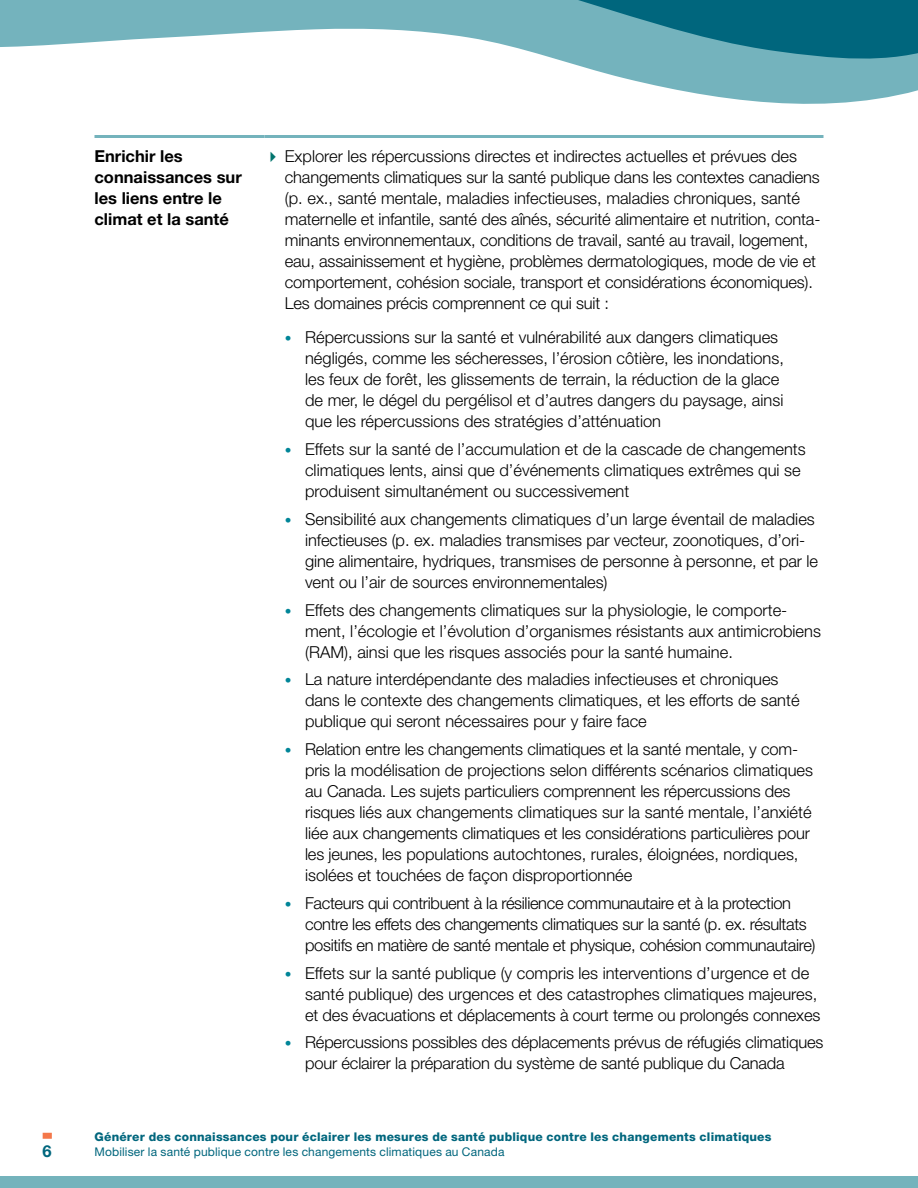
<style>
.page{position:relative;width:918px;height:1188px;background:#fff}
.page>*{position:absolute;margin:0;border:0;box-sizing:border-box;transform-origin:0 0}
.t1{font:300 16.5px/21px "Helvetica Neue LT Std";color:#000}
.t2{font:300 16.5px/21px "Helvetica Neue LT Std";letter-spacing:-.02em;color:#000}
.t3{font:700 16.5px/21px "Helvetica Neue LT Std";color:#000}
.t4{font:700 16.5px "Helvetica Neue LT Std";color:#00667d}
.t5{font:800 12px "Helvetica Neue LT Std";letter-spacing:.02em;color:#00667d}
.t6{font:12px "Helvetica Neue LT Std";letter-spacing:.015em;color:#00667d}
.s1{font-size:13.5px;color:#008598}
</style>
<div class="page">
<div style="left:43px;top:1133px;width:9px;height:6px;background:#f4784a"></div>
<div style="left:0;top:1176px;width:918px;height:12px;background:#74b3bc"></div>
<svg style="left:0;top:0;width:918px;height:104px"></svg>
<hr style="left:94px;top:135px;width:171px;height:3px;background:#74b3bc">
<hr style="left:265px;top:135px;width:559px;height:3px;background:#74b3bc">
<p class="t4" style="left:43px;top:1141px;width:11px">6</p>
<p class="t3" style="left:94px;top:145px;width:149px">Enrichir les connaissances sur les liens entre le climat et la santé</p>
<p class="t1" style="left:285px;top:145px;width:537px">Explorer les répercussions directes et indirectes actuelles et prévues des changements climatiques sur la santé publique dans les contextes canadiens (p. ex., santé mentale, maladies infectieuses, maladies chroniques, santé maternelle et infantile, santé des aînés, sécurité alimentaire et nutrition, conta&shy;minants environnementaux, conditions de travail, santé au travail, logement, eau, assainissement et hygiène, problèmes dermatologiques, mode de vie et comportement, cohésion sociale, transport et considérations économiques).<br>Les domaines précis comprennent ce qui suit :</p>
<p class="t1" style="left:305px;top:327px;width:480px;text-indent:-20px"><span class="s1">•</span> Répercussions sur la santé et vulnérabilité aux dangers climatiques négligés, comme les sécheresses, l’érosion côtière, les inondations, les feux de forêt, les glissements de terrain, la réduction de la glace de mer, le dégel du pergélisol et d’autres dangers du paysage, ainsi que les répercussions des stratégies d’atténuation</p>
<p class="t1" style="left:305px;top:438px;width:502px;text-indent:-20px"><span class="s1">•</span> Effets sur la santé de l’accumulation et de la cascade de changements climatiques lents, ainsi que d’événements climatiques extrêmes qui se produisent simultanément ou successivement</p>
<p class="t1" style="left:305px;top:508px;width:515px;text-indent:-20px"><span class="s1">•</span> Sensibilité aux changements climatiques d’un large éventail de maladies infectieuses (p. ex. maladies transmises par vecteur, zoonotiques, d’ori&shy;gine alimentaire, hydriques, transmises de personne à personne, et par le vent ou l’air de sources environnementales)</p>
<p class="t1" style="left:305px;top:599px;width:517px;text-indent:-20px"><span class="s1">•</span> Effets des changements climatiques sur la physiologie, le comporte&shy;ment, l’écologie et l’évolution d’organismes résistants aux antimicrobiens (RAM), ainsi que les risques associés pour la santé humaine.</p>
<p class="t1" style="left:305px;top:669px;width:496px;text-indent:-20px"><span class="s1">•</span> La nature interdépendante des maladies infectieuses et chroniques dans le contexte des changements climatiques, et les efforts de santé publique qui seront nécessaires pour y faire face</p>
<p class="t1" style="left:305px;top:738px;width:509px;text-indent:-20px"><span class="s1">•</span> Relation entre les changements climatiques et la santé mentale, y com&shy;pris la modélisation de projections selon différents scénarios climatiques au Canada. Les sujets particuliers comprennent les répercussions des risques liés aux changements climatiques sur la santé mentale, l’anxiété liée aux changements climatiques et les considérations particulières pour les jeunes, les populations autochtones, rurales, éloignées, nordiques, isolées et touchées de façon disproportionnée</p>
<p class="t2" style="left:305px;top:892px;width:512px;text-indent:-20px"><span class="s1">•</span> Facteurs qui contribuent à la résilience communautaire et à la protection contre les effets des changements climatiques sur la santé (p. ex. résultats positifs en matière de santé mentale et physique, cohésion communautaire)</p>
<p class="t1" style="left:305px;top:962px;width:517px;text-indent:-20px"><span class="s1">•</span> Effets sur la santé publique (y compris les interventions d’urgence et de santé publique) des urgences et des catastrophes climatiques majeures, et des évacuations et déplacements à court terme ou prolongés connexes</p>
<p class="t1" style="left:305px;top:1032px;width:520px;text-indent:-20px"><span class="s1">•</span> Répercussions possibles des déplacements prévus de réfugiés climatiques pour éclairer la préparation du système de santé publique du Canada</p>
<p class="t5" style="left:94px;top:1130px;width:679px">Générer des connaissances pour éclairer les mesures de santé publique contre les changements climatiques</p>
<p class="t6" style="left:94px;top:1144px;width:411px">Mobiliser la santé publique contre les changements climatiques au Canada</p>
</div>
